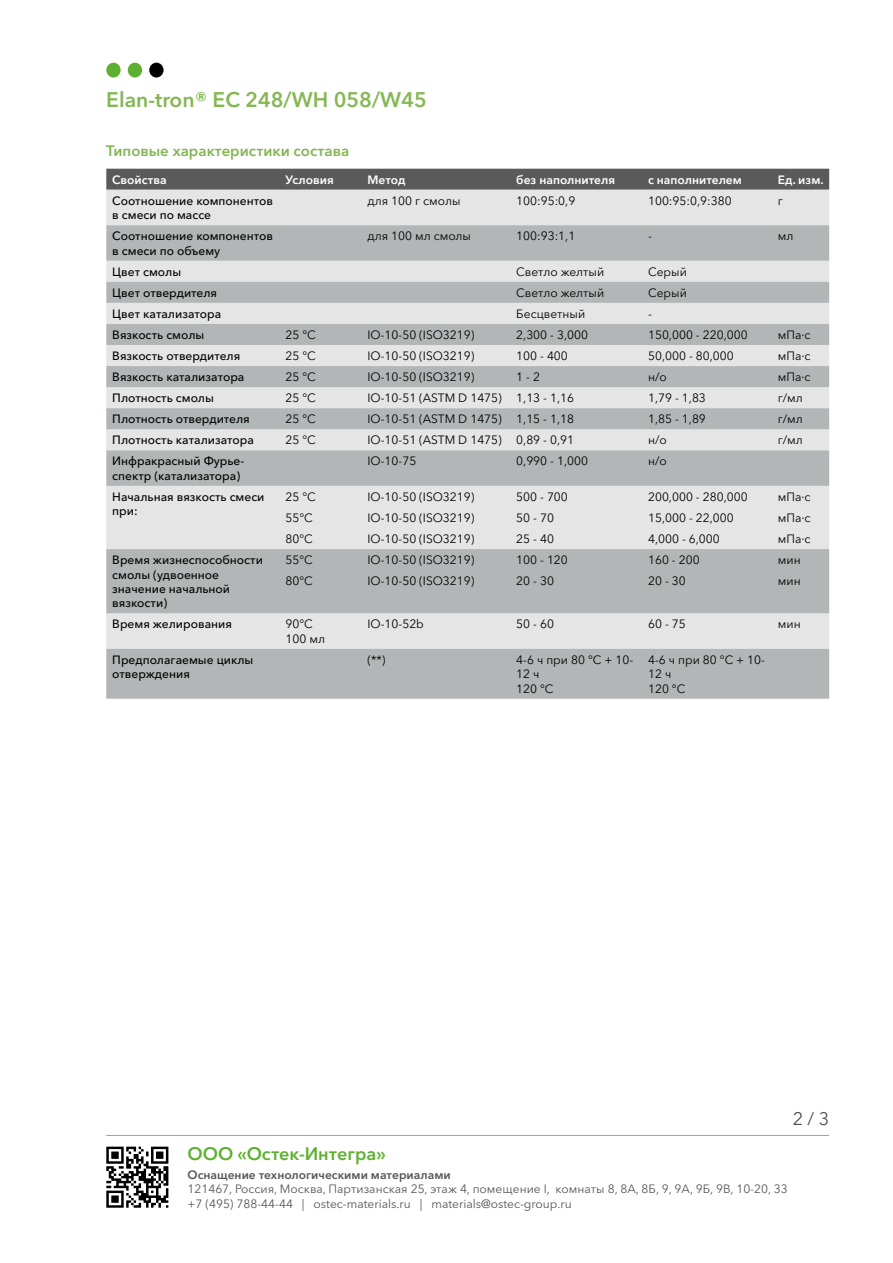
<style>
.page{position:relative;width:893px;height:1263px;background:#fff}
.page>*{position:absolute;margin:0;border:0;box-sizing:border-box;transform-origin:0 0}
.t1{font:600 21px "Avenir Next Cyr";color:#85b754}
.t2{font:600 18px "Avenir Next Cyr";color:#5eb130}
.t3{font:18px "Avenir Next Cyr";color:#504f4f}
.Заголовок3{font:600 15px "Avenir Next Cyr";color:#84b653}
.t4{font:12px/14.4px "Avenir Next Cyr";color:#020202}
.t5{font:500 12px/14.4px "Avenir Next Cyr";color:#020202}
.t6{font:12px/14.4px "Avenir Next Cyr";color:#575756}
.t7{font:600 12px "Avenir Next Cyr";color:#fff}
.t8{font:600 12px "Avenir Next Cyr";color:#575756}
</style>
<div class="page">
<div style="left:106px;top:63px;width:15px;height:15px;background:#5eb130;border-radius:50%"></div>
<div style="left:128px;top:63px;width:14px;height:15px;background:#5eb130;border-radius:50%"></div>
<div style="left:149px;top:63px;width:15px;height:15px;background:#000;border-radius:50%"></div>
<hr style="left:106px;top:1135px;width:723px;height:1px;background:#9d9d9c">
<svg style="left:106px;top:1146px;width:62px;height:62px"></svg>
<div style="left:106px;top:169px;width:723px;height:21px;background:#5a5a5b"></div>
<div style="left:106px;top:190px;width:723px;height:35px;background:#e5e5e5"></div>
<svg style="left:106px;top:225px;width:723px;height:474px;background:#c8caca"></svg>
<h1 class="t1" style="left:106px;top:87px;width:322px">Elan-tron® EC 248/WH 058/W45</h1>
<p class="Заголовок3" style="left:106px;top:142px;width:245px">Типовые характеристики состава</p>
<p class="t7" style="left:112px;top:172px;width:56px">Свойства</p>
<p class="t7" style="left:286px;top:172px;width:50px">Условия</p>
<p class="t7" style="left:367px;top:172px;width:40px">Метод</p>
<p class="t7" style="left:516px;top:172px;width:100px">без наполнителя</p>
<p class="t7" style="left:648px;top:172px;width:95px">с наполнителем</p>
<p class="t7" style="left:778px;top:172px;width:47px">Ед. изм.</p>
<p class="t5" style="left:112px;top:193px;width:162px">Соотношение компонентов в смеси по массе</p>
<p class="t4" style="left:367px;top:193px;width:95px">для 100 г смолы</p>
<p class="t4" style="left:516px;top:193px;width:61px">100:95:0,9</p>
<p class="t4" style="left:648px;top:193px;width:85px">100:95:0,9:380</p>
<p class="t4" style="left:778px;top:193px;width:7px">г</p>
<p class="t5" style="left:112px;top:229px;width:162px">Соотношение компонентов в смеси по объему</p>
<p class="t4" style="left:367px;top:229px;width:105px">для 100 мл смолы</p>
<p class="t4" style="left:516px;top:229px;width:61px">100:93:1,1</p>
<p class="t4" style="left:648px;top:229px;width:5px">-</p>
<p class="t4" style="left:778px;top:229px;width:17px">мл</p>
<p class="t5" style="left:112px;top:264px;width:70px">Цвет смолы</p>
<p class="t4" style="left:516px;top:264px;width:89px">Светло желтый</p>
<p class="t4" style="left:648px;top:264px;width:40px">Серый</p>
<p class="t5" style="left:112px;top:285px;width:106px">Цвет отвердителя</p>
<p class="t4" style="left:516px;top:285px;width:89px">Светло желтый</p>
<p class="t4" style="left:648px;top:285px;width:40px">Серый</p>
<p class="t5" style="left:112px;top:306px;width:111px">Цвет катализатора</p>
<p class="t4" style="left:516px;top:307px;width:70px">Бесцветный</p>
<p class="t4" style="left:648px;top:307px;width:5px">-</p>
<p class="t5" style="left:112px;top:328px;width:94px">Вязкость смолы</p>
<p class="t4" style="left:286px;top:328px;width:32px">25 °C</p>
<p class="t4" style="left:367px;top:328px;width:108px">IO-10-50 (ISO3219)</p>
<p class="t4" style="left:516px;top:328px;width:73px">2,300 - 3,000</p>
<p class="t4" style="left:648px;top:328px;width:101px">150,000 - 220,000</p>
<p class="t4" style="left:778px;top:328px;width:34px">мПа·с</p>
<p class="t5" style="left:112px;top:349px;width:130px">Вязкость отвердителя</p>
<p class="t4" style="left:286px;top:349px;width:32px">25 °C</p>
<p class="t4" style="left:367px;top:349px;width:108px">IO-10-50 (ISO3219)</p>
<p class="t4" style="left:516px;top:349px;width:53px">100 - 400</p>
<p class="t4" style="left:648px;top:349px;width:87px">50,000 - 80,000</p>
<p class="t4" style="left:778px;top:349px;width:34px">мПа·с</p>
<p class="t5" style="left:112px;top:370px;width:134px">Вязкость катализатора</p>
<p class="t4" style="left:286px;top:370px;width:32px">25 °C</p>
<p class="t4" style="left:367px;top:370px;width:108px">IO-10-50 (ISO3219)</p>
<p class="t4" style="left:516px;top:370px;width:25px">1 - 2</p>
<p class="t4" style="left:648px;top:370px;width:20px">н/о</p>
<p class="t4" style="left:778px;top:370px;width:34px">мПа·с</p>
<p class="t5" style="left:112px;top:391px;width:103px">Плотность смолы</p>
<p class="t4" style="left:286px;top:391px;width:32px">25 °C</p>
<p class="t4" style="left:367px;top:391px;width:136px">IO-10-51 (ASTM D 1475)</p>
<p class="t4" style="left:516px;top:391px;width:59px">1,13 - 1,16</p>
<p class="t4" style="left:648px;top:391px;width:59px">1,79 - 1,83</p>
<p class="t4" style="left:778px;top:391px;width:27px">г/мл</p>
<p class="t5" style="left:112px;top:412px;width:139px">Плотность отвердителя</p>
<p class="t4" style="left:286px;top:412px;width:32px">25 °C</p>
<p class="t4" style="left:367px;top:412px;width:136px">IO-10-51 (ASTM D 1475)</p>
<p class="t4" style="left:516px;top:412px;width:59px">1,15 - 1,18</p>
<p class="t4" style="left:648px;top:412px;width:59px">1,85 - 1,89</p>
<p class="t4" style="left:778px;top:412px;width:27px">г/мл</p>
<p class="t5" style="left:112px;top:433px;width:143px">Плотность катализатора</p>
<p class="t4" style="left:286px;top:433px;width:32px">25 °C</p>
<p class="t4" style="left:367px;top:433px;width:136px">IO-10-51 (ASTM D 1475)</p>
<p class="t4" style="left:516px;top:433px;width:59px">0,89 - 0,91</p>
<p class="t4" style="left:648px;top:433px;width:20px">н/о</p>
<p class="t4" style="left:778px;top:433px;width:27px">г/мл</p>
<p class="t5" style="left:112px;top:454px;width:134px">Инфракрасный Фурье&shy;спектр (катализатора)</p>
<p class="t4" style="left:367px;top:454px;width:50px">IO-10-75</p>
<p class="t4" style="left:516px;top:454px;width:73px">0,990 - 1,000</p>
<p class="t4" style="left:648px;top:454px;width:20px">н/о</p>
<p class="t5" style="left:112px;top:489px;width:154px">Начальная вязкость смеси при:</p>
<p class="t4" style="left:286px;top:490px;width:32px">25 °C</p>
<p class="t4" style="left:367px;top:490px;width:108px">IO-10-50 (ISO3219)</p>
<p class="t4" style="left:516px;top:490px;width:53px">500 - 700</p>
<p class="t4" style="left:648px;top:490px;width:101px">200,000 - 280,000</p>
<p class="t4" style="left:778px;top:490px;width:34px">мПа·с</p>
<p class="t4" style="left:286px;top:511px;width:29px">55°C</p>
<p class="t4" style="left:367px;top:511px;width:108px">IO-10-50 (ISO3219)</p>
<p class="t4" style="left:516px;top:511px;width:39px">50 - 70</p>
<p class="t4" style="left:648px;top:511px;width:87px">15,000 - 22,000</p>
<p class="t4" style="left:778px;top:511px;width:34px">мПа·с</p>
<p class="t4" style="left:286px;top:532px;width:29px">80°C</p>
<p class="t4" style="left:367px;top:532px;width:108px">IO-10-50 (ISO3219)</p>
<p class="t4" style="left:516px;top:532px;width:39px">25 - 40</p>
<p class="t4" style="left:648px;top:532px;width:73px">4,000 - 6,000</p>
<p class="t4" style="left:778px;top:532px;width:34px">мПа·с</p>
<p class="t5" style="left:112px;top:553px;width:152px">Время жизнеспособности смолы (удвоенное значение начальной вязкости)</p>
<p class="t4" style="left:286px;top:553px;width:29px">55°C</p>
<p class="t4" style="left:367px;top:553px;width:108px">IO-10-50 (ISO3219)</p>
<p class="t4" style="left:516px;top:553px;width:53px">100 - 120</p>
<p class="t4" style="left:648px;top:553px;width:53px">160 - 200</p>
<p class="t4" style="left:778px;top:553px;width:24px">мин</p>
<p class="t4" style="left:286px;top:574px;width:29px">80°C</p>
<p class="t4" style="left:367px;top:574px;width:108px">IO-10-50 (ISO3219)</p>
<p class="t4" style="left:516px;top:574px;width:39px">20 - 30</p>
<p class="t4" style="left:648px;top:574px;width:39px">20 - 30</p>
<p class="t4" style="left:778px;top:574px;width:24px">мин</p>
<p class="t5" style="left:112px;top:617px;width:121px">Время желирования</p>
<p class="t4" style="left:286px;top:617px;width:41px">90°C<br>100 мл</p>
<p class="t4" style="left:367px;top:617px;width:58px">IO-10-52b</p>
<p class="t4" style="left:516px;top:617px;width:39px">50 - 60</p>
<p class="t4" style="left:648px;top:617px;width:39px">60 - 75</p>
<p class="t4" style="left:778px;top:617px;width:24px">мин</p>
<p class="t5" style="left:112px;top:652px;width:143px">Предполагаемые циклы отверждения</p>
<p class="t4" style="left:367px;top:652px;width:19px">(**)</p>
<p class="t4" style="left:516px;top:652px;width:118px">4-6 ч при 80 °C + 10-<br>12 ч<br>120 °C</p>
<p class="t4" style="left:648px;top:652px;width:118px">4-6 ч при 80 °C + 10-<br>12 ч<br>120 °C</p>
<h2 class="t3" style="left:793px;top:1107px;width:38px">2 / 3</h2>
<h2 class="t2" style="left:188px;top:1143px;width:200px">ООО «Остек-Интегра»</h2>
<p class="t8" style="left:188px;top:1167px;width:265px">Оснащение технологическими материалами</p>
<p class="t6" style="left:188px;top:1182px;width:602px">121467, Россия, Москва, Партизанская 25, этаж 4, помещение I, комнаты 8, 8А, 8Б, 9, 9А, 9Б, 9В, 10-20, 33 +7 (495) 788-44-44 | ostec-materials.ru | materials@ostec-group.ru</p>
</div>
